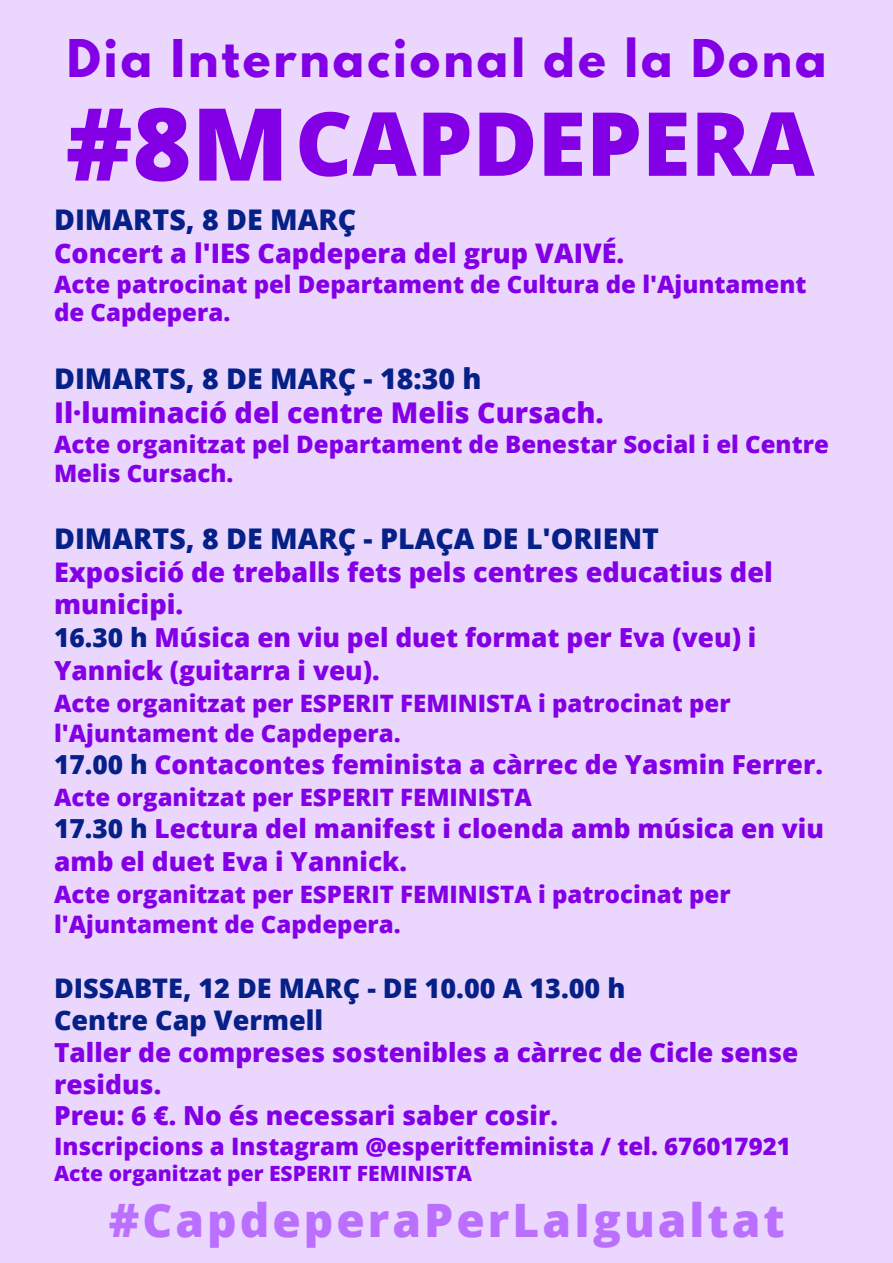
<style>
.page{position:relative;width:893px;height:1263px;background:#ebd7fe}
.page>*{position:absolute;margin:0;border:0;box-sizing:border-box;transform-origin:0 0}
.t1{font:800 100.73px "Open Sans";color:#8300e6}
.t2{font:800 88.5px "Open Sans";color:#8300e6}
.t3{font:700 46.05px "League Spartan";letter-spacing:.065em;color:#8300e6}
.t4{font:800 46.05px "Open Sans";letter-spacing:.065em;color:#bb6ffe}
.t5{font:800 28.5px "Open Sans";color:#052086}
.t6{font:800 28.5px "Open Sans";color:#8300e6}
.t7{font:800 27px/32.6px "Open Sans";color:#8300e6}
.t8{font:800 27px "Open Sans";color:#052086}
.t9{font:800 26.25px/33.2px "Open Sans";color:#8300e6}
.t10{font:800 24px/28.7px "Open Sans";color:#8300e6}
.t11{font:800 21px "Open Sans";color:#8300e6}
.s1{color:#052086}
</style>
<div class="page">
<p class="t3" style="left:67px;top:35px;width:761px">Dia Internacional de la Dona</p>
<p class="t1" style="left:66px;top:73px;width:224px">#8M</p>
<p class="t2" style="left:295px;top:81px;width:521px">CAPDEPERA</p>
<p class="t5" style="left:54px;top:200px;width:304px">DIMARTS, 8 DE MARÇ</p>
<p class="t7" style="left:54px;top:236px;width:572px">Concert a l'IES Capdepera del grup VAIVÉ.</p>
<p class="t10" style="left:54px;top:269px;width:754px">Acte patrocinat pel Departament de Cultura de l'Ajuntament de Capdepera.</p>
<p class="t5" style="left:54px;top:358px;width:429px">DIMARTS, 8 DE MARÇ - 18:30 h</p>
<p class="t6" style="left:54px;top:393px;width:551px">Il·luminació del centre Melis Cursach.</p>
<p class="t10" style="left:54px;top:429px;width:776px">Acte organitzat pel Departament de Benestar Social i el Centre<br>Melis Cursach.</p>
<p class="t5" style="left:54px;top:519px;width:606px">DIMARTS, 8 DE MARÇ - PLAÇA DE L'ORIENT</p>
<p class="t7" style="left:54px;top:555px;width:720px">Exposició de treballs fets pels centres educatius del municipi.</p>
<p class="t9" style="left:54px;top:620px;width:704px"><span class="s1">16.30 h</span> Música en viu pel duet format per Eva (veu) i<br>Yannick (guitarra i veu).</p>
<p class="t10" style="left:54px;top:687px;width:678px;line-height:30.4px">Acte organitzat per ESPERIT FEMINISTA i patrocinat per l'Ajuntament de Capdepera.</p>
<p class="t9" style="left:54px;top:747px;width:770px"><span class="s1">17.00 h</span> Contacontes feminista a càrrec de Yasmin Ferrer.</p>
<p class="t10" style="left:54px;top:782px;width:479px">Acte organitzat per ESPERIT FEMINISTA</p>
<p class="t9" style="left:54px;top:811px;width:771px"><span class="s1">17.30 h</span> Lectura del manifest i cloenda amb música en viu amb el duet Eva i Yannick.</p>
<p class="t10" style="left:54px;top:878px;width:678px;line-height:30.4px">Acte organitzat per ESPERIT FEMINISTA i patrocinat per l'Ajuntament de Capdepera.</p>
<p class="t8" style="left:54px;top:969px;width:573px">DISSABTE, 12 DE MARÇ - DE 10.00 A 13.00 h</p>
<p class="t8" style="left:54px;top:1001px;width:271px">Centre Cap Vermell</p>
<p class="t9" style="left:54px;top:1036px;width:746px;line-height:31.5px">Taller de compreses sostenibles a càrrec de Cicle sense residus.</p>
<p class="t9" style="left:54px;top:1099px;width:505px">Preu: 6 €. No és necessari saber cosir.</p>
<p class="t10" style="left:54px;top:1131px;width:738px">Inscripcions a Instagram @esperitfeminista / tel. 676017921</p>
<p class="t11" style="left:54px;top:1158px;width:419px">Acte organitzat per ESPERIT FEMINISTA</p>
<p class="t4" style="left:109px;top:1188px;width:677px">#CapdeperaPerLaIgualtat</p>
</div>
